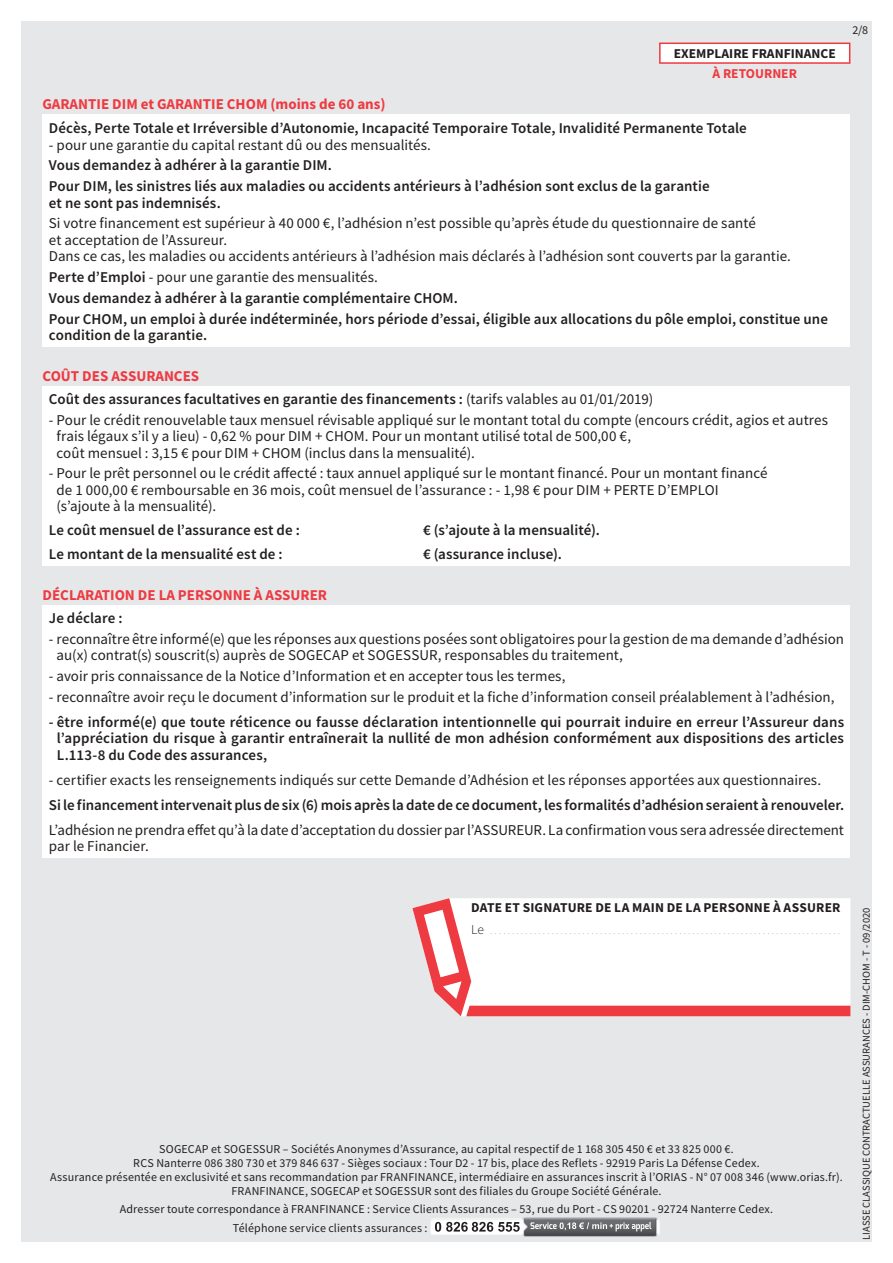
<style>
.page{position:relative;width:893px;height:1263px;background:#fff}
.page>*{position:absolute;margin:0;border:0;box-sizing:border-box;transform-origin:0 0}
.t1{font:15px/16.5px "Source Sans Pro";letter-spacing:.005em;color:#231f20}
.t2{font:600 15px/20.7px "Source Sans Pro";letter-spacing:.005em;color:#231f20}
.t3{font:700 15px "Source Sans Pro";color:#ee3a41}
.t4{font:700 13.5px "Source Sans Pro";letter-spacing:.01em;color:#231f20}
.t5{font:700 13.5px "Source Sans Pro";color:#ee3a41}
.t6{font:12px/14px "Source Sans Pro";letter-spacing:.01em;color:#231f20;text-align:center}
.t7{font:300 10.5px "Source Sans Pro";color:#a8a9ad}
.t8{font:10.5px "Source Sans Pro";color:#231f20}
.s1{font-weight:400}
.s2{font-weight:700;color:#ee3a41}
.s3{font-size:13.5px;color:#231f20}
</style>
<div class="page">
<div style="left:21px;top:21px;width:851px;height:1221px;background:#e6e7e9"></div>
<svg style="left:659px;top:43px;width:191px;height:21px;background:#fce4e5"></svg>
<img style="left:430px;top:1218px;width:230px;height:17px">
<img style="left:523px;top:1217px;width:134px;height:20px">
<svg style="left:435px;top:1218px;width:221px;height:17px;background:#98989a"></svg>
<div style="left:43px;top:386px;width:807px;height:179px;background:#fff"></div>
<div style="left:43px;top:605px;width:807px;height:252px;background:#fff"></div>
<div style="left:43px;top:114px;width:807px;height:232px;background:#fff"></div>
<svg style="left:412px;top:898px;width:438px;height:118px;background:#fbe5e6"></svg>
<p class="t3" style="left:43px;top:94px;width:345px">GARANTIE DIM et GARANTIE CHOM (moins de 60 ans)</p>
<p class="t4" style="left:674px;top:45px;width:163px">EXEMPLAIRE FRANFINANCE</p>
<p class="t5" style="left:713px;top:64px;width:86px">À RETOURNER</p>
<p class="t2" style="left:49px;top:118px;width:699px">Décès, Perte Totale et Irréversible d’Autonomie, Incapacité Temporaire Totale, Invalidité Permanente Totale</p>
<p class="t1" style="left:49px;top:136px;width:384px">- pour une garantie du capital restant dû ou des mensualités.</p>
<p class="t2" style="left:49px;top:155px;width:662px">Vous demandez à adhérer à la garantie DIM.<br>Pour DIM, les sinistres liés aux maladies ou accidents antérieurs à l’adhésion sont exclus de la garantie</p>
<p class="t2" style="left:49px;top:192px;width:173px">et ne sont pas indemnisés.</p>
<p class="t1" style="left:49px;top:215px;width:743px">Si votre financement est supérieur à 40 000 €, l’adhésion n’est possible qu’après étude du questionnaire de santé<br>et acceptation de l’Assureur.<br>Dans ce cas, les maladies ou accidents antérieurs à l’adhésion mais déclarés à l’adhésion sont couverts par la garantie.</p>
<p class="t2" style="left:49px;top:267px;width:780px">Perte d’Emploi <span class="s1">- pour une garantie des mensualités.<br></span>Vous demandez à adhérer à la garantie complémentaire CHOM.<br>Pour CHOM, un emploi à durée indéterminée, hors période d’essai, éligible aux allocations du pôle emploi, constitue une</p>
<p class="t2" style="left:49px;top:325px;width:160px">condition de la garantie.</p>
<p class="t6" style="left:852px;top:23px;width:17px">2/8</p>
<p class="t2" style="left:49px;top:365px;width:606px;line-height:22.8px;text-indent:-6px"><span class="s2">COÛT DES ASSURANCES<br></span>Coût des assurances facultatives en garantie des financements : <span class="s1">(tarifs valables au 01/01/2019)</span></p>
<p class="t1" style="left:57px;top:411px;width:773px;text-indent:-8px">- Pour le crédit renouvelable taux mensuel révisable appliqué sur le montant total du compte (encours crédit, agios et autres frais légaux s’il y a lieu) - 0,62 % pour DIM + CHOM. Pour un montant utilisé total de 500,00 €,<br>coût mensuel : 3,15 € pour DIM + CHOM (inclus dans la mensualité).</p>
<p class="t1" style="left:57px;top:465px;width:712px;text-indent:-8px">- Pour le prêt personnel ou le crédit affecté : taux annuel appliqué sur le montant financé. Pour un montant financé de 1 000,00 € remboursable en 36 mois, coût mensuel de l’assurance : - 1,98 € pour DIM + PERTE D’EMPLOI (s’ajoute à la mensualité).</p>
<p class="t2" style="left:49px;top:520px;width:252px">Le coût mensuel de l’assurance est de :</p>
<p class="t2" style="left:423px;top:520px;width:178px">€ (s’ajoute à la mensualité).</p>
<p class="t2" style="left:49px;top:543px;width:235px">Le montant de la mensualité est de :</p>
<p class="t2" style="left:423px;top:543px;width:140px">€ (assurance incluse).</p>
<p class="t3" style="left:43px;top:585px;width:286px">DÉCLARATION DE LA PERSONNE À ASSURER</p>
<p class="t2" style="left:49px;top:607px;width:75px">Je déclare :</p>
<p class="t1" style="left:57px;top:630px;width:789px;text-indent:-8px">- reconnaître être informé(e) que les réponses aux questions posées sont obligatoires pour la gestion de ma demande d’adhésion au(x) contrat(s) souscrit(s) auprès de SOGECAP et SOGESSUR, responsables du traitement,</p>
<p class="t1" style="left:49px;top:668px;width:518px">- avoir pris connaissance de la Notice d’Information et en accepter tous les termes,</p>
<p class="t1" style="left:49px;top:688px;width:787px">- reconnaître avoir reçu le document d’information sur le produit et la fiche d’information conseil préalablement à l’adhésion,</p>
<p class="t2" style="left:57px;top:713px;width:789px;line-height:16.5px;text-align:justify;text-indent:-8px">- être informé(e) que toute réticence ou fausse déclaration intentionnelle qui pourrait induire en erreur l’Assureur dans l’appréciation du risque à garantir entraînerait la nullité de mon adhésion conformément aux dispositions des articles L.113-8 du Code des assurances,</p>
<p class="t1" style="left:49px;top:771px;width:774px">- certifier exacts les renseignements indiqués sur cette Demande d’Adhésion et les réponses apportées aux questionnaires.</p>
<p class="t2" style="left:49px;top:794px;width:797px">Si le financement intervenait plus de six (6) mois après la date de ce document, les formalités d’adhésion seraient à renouveler.</p>
<p class="t1" style="left:49px;top:821px;width:797px">L’adhésion ne prendra effet qu’à la date d’acceptation du dossier par l’ASSUREUR. La confirmation vous sera adressée directement par le Financier.</p>
<p class="t4" style="left:471px;top:898px;width:371px">DATE ET SIGNATURE DE LA MAIN DE LA PERSONNE À ASSURER</p>
<p class="t7" style="left:471px;top:924px;width:370px"><span class="s3">Le</span> . . . . . . . . . . . . . . . . . . . . . . . . . . . . . . . . . . . . . . . . . . . . . . . . . . . . . . . . . . . . . . . . . . . . . . . . . . . . . . . .</p>
<p class="t6" style="left:50px;top:1142px;width:794px">SOGECAP et SOGESSUR – Sociétés Anonymes d’Assurance, au capital respectif de 1 168 305 450 € et 33 825 000 €.<br>RCS Nanterre 086 380 730 et 379 846 637 - Sièges sociaux : Tour D2 - 17 bis, place des Reflets - 92919 Paris La Défense Cedex.<br>Assurance présentée en exclusivité et sans recommandation par FRANFINANCE, intermédiaire en assurances inscrit à l’ORIAS - N° 07 008 346 (www.orias.fr).<br>FRANFINANCE, SOGECAP et SOGESSUR sont des filiales du Groupe Société Générale.</p>
<p class="t6" style="left:233px;top:1200px;width:542px;line-height:18.1px;text-align:left;text-indent:-113px">Adresser toute correspondance à FRANFINANCE : Service Clients Assurances – 53, rue du Port - CS 90201 - 92724 Nanterre Cedex.<br>Téléphone service clients assurances :</p>
<p class="t8" style="left:860px;top:1240px;width:334px;rotate:-90deg">LIASSE CLASSIQUE CONTRACTUELLE ASSURANCES - DIM-CHOM - T - 09/2020</p>
</div>
